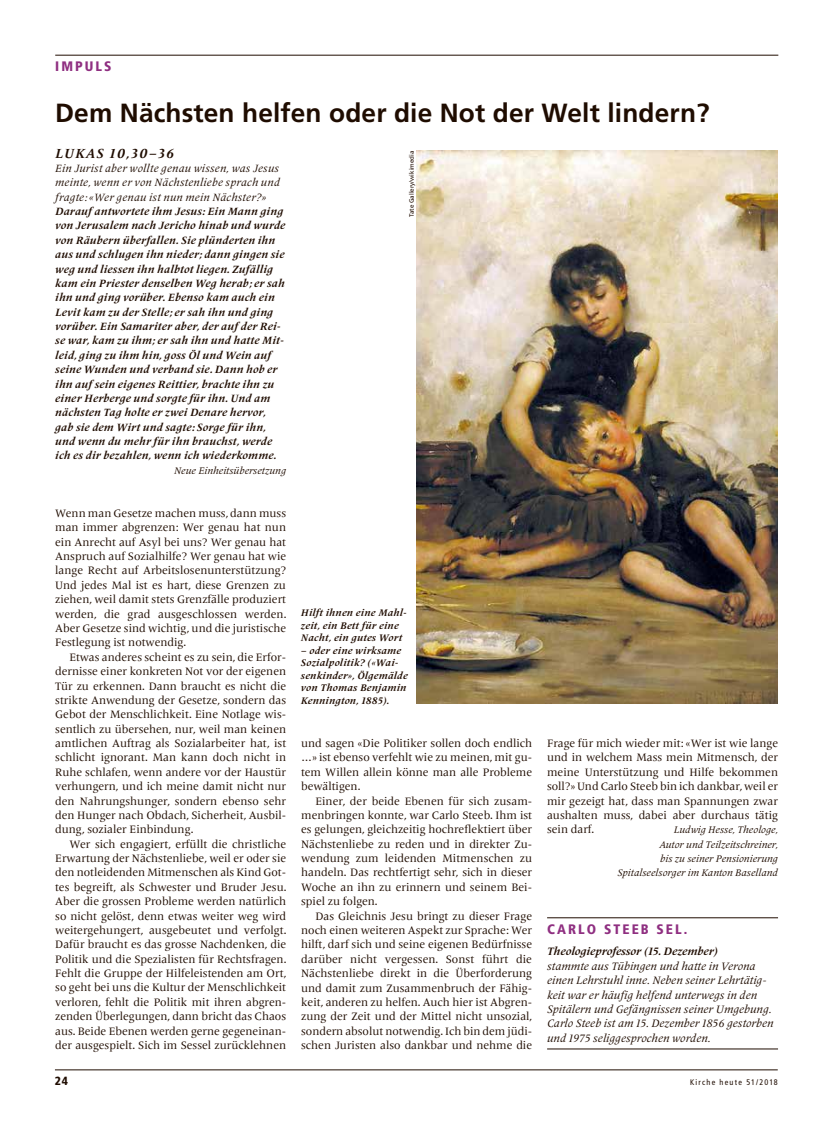
<style>
.page{position:relative;width:833px;height:1134px;background:#fff}
.page>*{position:absolute;margin:0;border:0;box-sizing:border-box;transform-origin:0 0}
.t1{font:700 26.25px "Frutiger";letter-spacing:.005em;color:#1f0c00}
.t2{font:900 condensed 13.75px "Frutiger";letter-spacing:.15em;color:#8f2f81}
.t3{font:italic 700 13.75px "Frutiger Serif LT Pro";letter-spacing:.1em;color:#1f0c00}
.t4{font:900 condensed 11.88px "Frutiger";color:#1f0c00}
.t5{font:11.25px/14.4px "Frutiger Serif LT Pro";color:#1f0c00;text-align:justify}
.t6{font:italic 11.25px/14.4px "Frutiger Serif LT Pro";color:#1f0c00}
.t7{font:italic 700 11.25px "Frutiger Serif LT Pro";color:#1f0c00}
.t8{font:italic 700 11px/14.4px "Frutiger Serif LT Pro";letter-spacing:.02em;color:#1f0c00}
.t9{font:italic 11px/14.4px "Frutiger Serif LT Pro";letter-spacing:.02em;color:#1f0c00;text-align:justify}
.t10{font:italic 700 10px/12.5px "Frutiger Serif LT Pro";letter-spacing:.025em;color:#1f0c00}
.t11{font:italic 10px/14.4px "Frutiger Serif LT Pro";color:#1f0c00;text-align:right}
.t12{font:condensed 8.12px "Frutiger";letter-spacing:.15em;color:#1f0c00}
.t13{font:6.25px "Frutiger";color:#1f0c00}
</style>
<div class="page">
<hr style="left:55px;top:1070px;width:722px;height:1px;background:#1f0c00">
<hr style="left:547px;top:917px;width:231px;height:1px;background:#1f0c00">
<hr style="left:547px;top:1049px;width:231px;height:1px;background:#1f0c00">
<hr style="left:55px;top:55px;width:723px;height:1px;background:#1f0c00">
<img style="left:416px;top:150px;width:361px;height:554px">
<p class="t2" style="left:55px;top:58px;width:58px">IMPULS</p>
<h1 class="t1" style="left:55px;top:97px;width:656px">Dem Nächsten helfen oder die Not der Welt lindern?</h1>
<p class="t3" style="left:55px;top:144px;width:120px">LUKAS 10,30–36</p>
<p class="t9" style="left:55px;top:161px;width:226px">Ein Jurist aber wollte genau wissen, was Jesus meinte, wenn er von Nächstenliebe sprach und fragte: «Wer genau ist nun mein Nächster?»</p>
<p class="t8" style="left:55px;top:204px;width:232px">Darauf antwortete ihm Jesus: Ein Mann ging von Jerusalem nach Jericho hinab und wurde von Räubern überfallen. Sie plünderten ihn aus und schlugen ihn nieder; dann gingen sie weg und liessen ihn halbtot liegen. Zufällig kam ein Priester denselben Weg herab; er sah ihn und ging vorüber. Ebenso kam auch ein Levit kam zu der Stelle; er sah ihn und ging vorüber. Ein Samariter aber, der auf der Rei&shy;se war, kam zu ihm; er sah ihn und hatte Mit&shy;leid, ging zu ihm hin, goss Öl und Wein auf seine Wunden und verband sie. Dann hob er ihn auf sein eigenes Reittier, brachte ihn zu einer Herberge und sorgte für ihn. Und am nächsten Tag holte er zwei Denare hervor, gab sie dem Wirt und sagte: Sorge für ihn, und wenn du mehr für ihn brauchst, werde ich es dir bezahlen, wenn ich wiederkomme.</p>
<p class="t11" style="left:174px;top:463px;width:113px">Neue Einheitsübersetzung</p>
<p class="t5" style="left:55px;top:506px;width:233px">Wenn man Gesetze machen muss, dann muss man immer abgrenzen: Wer genau hat nun ein Anrecht auf Asyl bei uns? Wer genau hat Anspruch auf Sozialhilfe? Wer genau hat wie lange Recht auf Arbeitslosenunterstützung?<br>Und jedes Mal ist es hart, diese Grenzen zu ziehen, weil damit stets Grenzfälle produziert werden, die grad ausgeschlossen werden.<br>Aber Gesetze sind wichtig, und die juristische Festlegung ist notwendig.</p>
<p class="t5" style="left:55px;top:650px;width:232px;text-indent:14px">Etwas anderes scheint es zu sein, die Erfor&shy;dernisse einer konkreten Not vor der eigenen Tür zu erkennen. Dann braucht es nicht die strikte Anwendung der Gesetze, sondern das Gebot der Menschlichkeit. Eine Notlage wis&shy;sentlich zu übersehen, nur, weil man keinen amtlichen Auftrag als Sozialarbeiter hat, ist schlicht ignorant. Man kann doch nicht in Ruhe schlafen, wenn andere vor der Haustür verhungern, und ich meine damit nicht nur den Nahrungshunger, sondern ebenso sehr den Hunger nach Obdach, Sicherheit, Ausbil&shy;dung, sozialer Einbindung.</p>
<p class="t5" style="left:55px;top:837px;width:233px;text-indent:14px">Wer sich engagiert, erfüllt die christliche Erwartung der Nächstenliebe, weil er oder sie den notleidenden Mitmenschen als Kind Got&shy;tes begreift, als Schwester und Bruder Jesu.<br>Aber die grossen Probleme werden natürlich so nicht gelöst, denn etwas weiter weg wird weitergehungert, ausgebeutet und verfolgt.<br>Dafür braucht es das grosse Nachdenken, die Politik und die Spezialisten für Rechtsfragen.<br>Fehlt die Gruppe der Hilfeleistenden am Ort, so geht bei uns die Kultur der Menschlichkeit verloren, fehlt die Politik mit ihren abgren&shy;zenden Überlegungen, dann bricht das Chaos aus. Beide Ebenen werden gerne gegeneinan&shy;der ausgespielt. Sich im Sessel zurücklehnen</p>
<p class="t13" style="left:408px;top:217px;width:68px;rotate:-90deg">Tate Gallery/wikimedia</p>
<p class="t10" style="left:301px;top:607px;width:107px">Hilft ihnen eine Mahl&shy;zeit, ein Bett für eine<br>Nacht, ein gutes Wort</p>
<p class="t10" style="left:301px;top:644px;width:108px">– oder eine wirksame<br>Sozialpolitik? («Wai&shy;senkinder», Ölgemälde von Thomas Benjamin<br>Kennington, 1885).</p>
<p class="t5" style="left:547px;top:736px;width:232px">Frage für mich wieder mit: «Wer ist wie lange und in welchem Mass mein Mitmensch, der meine Unterstützung und Hilfe bekommen soll?» Und Carlo Steeb bin ich dankbar, weil er mir gezeigt hat, dass man Spannungen zwar aushalten muss, dabei aber durchaus tätig sein darf.</p>
<p class="t5" style="left:301px;top:736px;width:232px">und sagen «Die Politiker sollen doch endlich …» ist ebenso verfehlt wie zu meinen, mit gu&shy;tem Willen allein könne man alle Probleme bewältigen.</p>
<p class="t5" style="left:301px;top:794px;width:232px;text-indent:14px">Einer, der beide Ebenen für sich zusam&shy;menbringen konnte, war Carlo Steeb. Ihm ist es gelungen, gleichzeitig hochreflektiert über Nächstenliebe zu reden und in direkter Zu&shy;wendung zum leidenden Mitmenschen zu handeln. Das rechtfertigt sehr, sich in dieser Woche an ihn zu erinnern und seinem Bei&shy;spiel zu folgen.</p>
<p class="t5" style="left:301px;top:909px;width:233px;text-indent:14px">Das Gleichnis Jesu bringt zu dieser Frage noch einen weiteren Aspekt zur Sprache: Wer hilft, darf sich und seine eigenen Bedürfnisse darüber nicht vergessen. Sonst führt die Nächstenliebe direkt in die Überforderung und damit zum Zusammenbruch der Fähig&shy;keit, anderen zu helfen. Auch hier ist Abgren&shy;zung der Zeit und der Mittel nicht unsozial, sondern absolut notwendig. Ich bin dem jüdi&shy;schen Juristen also dankbar und nehme die</p>
<p class="t11" style="left:617px;top:823px;width:162px">Ludwig Hesse, Theologe,<br>Autor und Teilzeitschreiner,<br>bis zu seiner Pensionierung<br>Spitalseelsorger im Kanton Baselland</p>
<p class="t2" style="left:547px;top:921px;width:142px">CARLO STEEB SEL.</p>
<p class="t7" style="left:547px;top:945px;width:172px">Theologieprofessor (15. Dezember)</p>
<p class="t6" style="left:547px;top:959px;width:228px">stammte aus Tübingen und hatte in Verona einen Lehrstuhl inne. Neben seiner Lehrtätig&shy;keit war er häufig helfend unterwegs in den Spitälern und Gefängnissen seiner Umgebung.<br>Carlo Steeb ist am 15. Dezember 1856 gestorben und 1975 seliggesprochen worden.</p>
<p class="t4" style="left:55px;top:1074px;width:15px">24</p>
<p class="t12" style="left:690px;top:1077px;width:89px">Kirche heute 51/2018</p>
</div>
